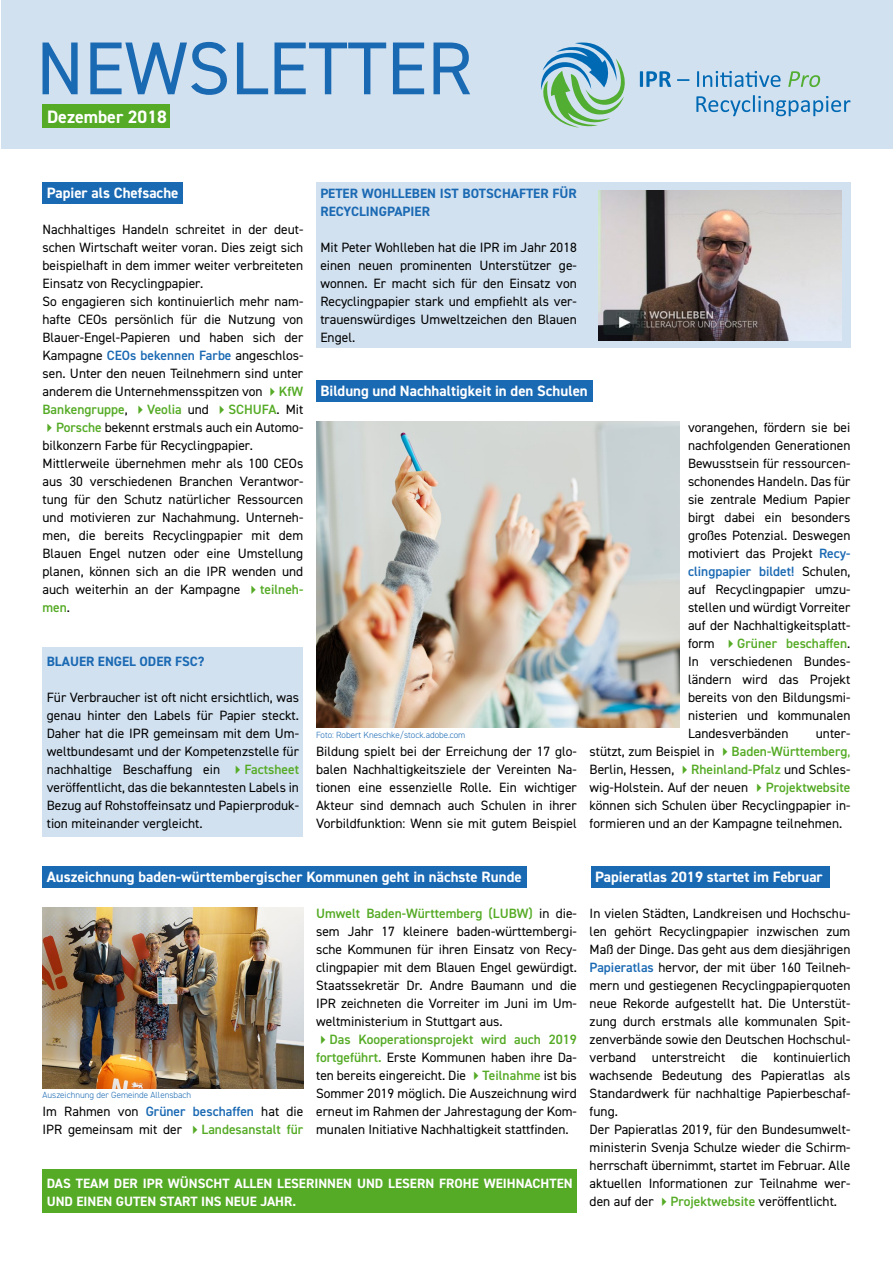
<style>
.page{position:relative;width:893px;height:1263px;background:#fff}
.page>*{position:absolute;margin:0;border:0;box-sizing:border-box;transform-origin:0 0}
.t1{font:75px "DIN2014";color:#1a69b3}
.t2{font:700 18px "DIN2014";color:#fff}
.t3{font:700 15px "DIN2014";color:#fff}
.t4{font:13.5px/18px "DIN2014";color:#000;text-align:justify}
.t5{font:700 13.5px/18px "DIN2014";color:#fff}
.t6{font:700 13.5px/18px "DIN2014";color:#1a69b3}
.t7{font:300 9px "DIN2014";color:#1a69b3}
.s1{font-weight:600;color:#1a69b3}
.s2{color:#55ab26}
.s3{font-weight:600;color:#55ab26}
</style>
<div class="page">
<div style="left:316px;top:182px;width:534px;height:166px;background:#d2e1f0"></div>
<div style="left:1px;top:1px;width:891px;height:148px;background:#d2e1f0"></div>
<svg style="left:788px;top:71px;width:32px;height:16px"></svg>
<svg style="left:640px;top:71px;width:141px;height:16px"></svg>
<svg style="left:540px;top:43px;width:85px;height:85px"></svg>
<svg style="left:696px;top:95px;width:154px;height:21px"></svg>
<div style="left:43px;top:104px;width:127px;height:24px;background:#55ab26"></div>
<div style="left:43px;top:182px;width:140px;height:21px;background:#1a69b3"></div>
<div style="left:316px;top:380px;width:276px;height:21px;background:#1a69b3"></div>
<img style="left:599px;top:191px;width:242px;height:150px">
<div style="left:43px;top:866px;width:484px;height:22px;background:#1a69b3"></div>
<div style="left:591px;top:866px;width:238px;height:22px;background:#1a69b3"></div>
<img style="left:316px;top:421px;width:363px;height:306px">
<div style="left:43px;top:647px;width:260px;height:189px;background:#d2e1f0"></div>
<img style="left:43px;top:908px;width:260px;height:181px">
<div style="left:43px;top:1169px;width:534px;height:43px;background:#55ab26"></div>
<h1 class="t1" style="left:36px;top:22px;width:438px">NEWSLETTER</h1>
<h2 class="t2" style="left:47px;top:105px;width:121px">Dezember 2018</h2>
<p class="t3" style="left:47px;top:183px;width:133px">Papier als Chefsache</p>
<p class="t4" style="left:43px;top:220px;width:262px;text-align:left">Nachhaltiges Handeln schreitet in der deut&shy;schen Wirtschaft weiter voran. Dies zeigt sich beispielhaft in dem immer weiter verbreiteten Einsatz von Recyclingpapier.<br>So engagieren sich kontinuierlich mehr nam&shy;hafte CEOs persönlich für die Nutzung von Blauer-Engel-Papieren und haben sich der Kampagne <span class="s1">CEOs bekennen Farbe</span> angeschlos&shy;sen. Unter den neuen Teilnehmern sind unter anderem die Unternehmensspitzen von <span class="s2">✔</span><span class="s3">KfW Bankengruppe</span>, <span class="s2">✔</span><span class="s3">Veolia</span> und <span class="s2">✔</span><span class="s3">SCHUFA</span>. Mit</p>
<p class="t4" style="left:43px;top:418px;width:262px;text-align:left"><span class="s2">✔</span><span class="s3">Porsche</span> bekennt erstmals auch ein Automo&shy;bilkonzern Farbe für Recyclingpapier.<br>Mittlerweile übernehmen mehr als 100 CEOs aus 30 verschiedenen Branchen Verantwor&shy;tung für den Schutz natürlicher Ressourcen und motivieren zur Nachahmung. Unterneh&shy;men, die bereits Recyclingpapier mit dem Blauen Engel nutzen oder eine Umstellung planen, können sich an die IPR wenden und auch weiterhin an der Kampagne <span class="s2">✔</span><span class="s3">teilneh&shy;men</span>.</p>
<p class="t6" style="left:47px;top:652px;width:159px">BLAUER ENGEL ODER FSC?</p>
<p class="t4" style="left:47px;top:688px;width:254px">Für Verbraucher ist oft nicht ersichtlich, was genau hinter den Labels für Papier steckt.<br>Daher hat die IPR gemeinsam mit dem Um&shy;weltbundesamt und der Kompetenzstelle für nachhaltige Beschaffung ein <span class="s2">✔</span><span class="s3">Factsheet </span>veröffentlicht, das die bekanntesten Labels in Bezug auf Rohstoffeinsatz und Papierproduk&shy;tion miteinander vergleicht.</p>
<p class="t6" style="left:320px;top:184px;width:258px">PETER WOHLLEBEN IST BOTSCHAFTER FÜR<br>RECYCLINGPAPIER</p>
<p class="t4" style="left:320px;top:238px;width:258px">Mit Peter Wohlleben hat die IPR im Jahr 2018 einen neuen prominenten Unterstützer ge&shy;wonnen. Er macht sich für den Einsatz von Recyclingpapier stark und empfiehlt als ver&shy;trauenswürdiges Umweltzeichen den Blauen Engel.</p>
<p class="t3" style="left:320px;top:381px;width:269px">Bildung und Nachhaltigkeit in den Schulen</p>
<p class="t7" style="left:316px;top:729px;width:151px">Foto: Robert Kneschke/stock.adobe.com</p>
<p class="t4" style="left:316px;top:742px;width:262px">Bildung spielt bei der Erreichung der 17 glo&shy;balen Nachhaltigkeitsziele der Vereinten Na&shy;tionen eine essenzielle Rolle. Ein wichtiger Akteur sind demnach auch Schulen in ihrer Vorbildfunktion: Wenn sie mit gutem Beispiel</p>
<p class="t4" style="left:688px;top:418px;width:164px">vorangehen, fördern sie bei nachfolgenden Generationen Bewusstsein für ressourcen&shy;schonendes Handeln. Das für sie zentrale Medium Papier birgt dabei ein besonders großes Potenzial. Deswegen motiviert das Projekt <span class="s1">Recy&shy;clingpapier bildet!</span> Schulen, auf Recyclingpapier umzu&shy;stellen und würdigt Vorreiter auf der Nachhaltigkeitsplatt&shy;form <span class="s2">✔</span><span class="s3">Grüner beschaffen</span>.<br>In verschiedenen Bundes&shy;ländern wird das Projekt bereits von den Bildungsmi&shy;nisterien und kommunalen Landesverbänden</p>
<p class="t4" style="left:590px;top:724px;width:262px;text-indent:226px">unter&shy;stützt, zum Beispiel in <span class="s2">✔</span><span class="s3">Baden-Württemberg</span><span class="s2">, </span>Berlin, Hessen, <span class="s2">✔</span><span class="s3">Rheinland-Pfalz</span> und Schles&shy;wig-Holstein. Auf der neuen <span class="s2">✔</span><span class="s3">Projektwebsite </span>können sich Schulen über Recyclingpapier in&shy;formieren und an der Kampagne teilnehmen.</p>
<p class="t3" style="left:47px;top:867px;width:476px">Auszeichnung baden-württembergischer Kommunen geht in nächste Runde</p>
<p class="t7" style="left:43px;top:1089px;width:150px">Auszeichnung der Gemeinde Allensbach</p>
<p class="t4" style="left:43px;top:1102px;width:262px">Im Rahmen von <span class="s1">Grüner beschaffen</span> hat die<br>IPR gemeinsam mit der <span class="s2">✔</span><span class="s3">Landesanstalt für</span></p>
<p class="t4" style="left:316px;top:904px;width:262px"><span class="s3">Umwelt Baden-Württemberg (LUBW)</span> in die&shy;sem Jahr 17 kleinere baden-württembergi&shy;sche Kommunen für ihren Einsatz von Recy&shy;clingpapier mit dem Blauen Engel gewürdigt.<br>Staatssekretär Dr. Andre Baumann und die IPR zeichneten die Vorreiter im Juni im Um&shy;weltministerium in Stuttgart aus.</p>
<p class="t4" style="left:316px;top:1030px;width:262px"><span class="s2">✔</span><span class="s3">Das Kooperationsprojekt wird auch 2019 fortgeführt.</span> Erste Kommunen haben ihre Da&shy;ten bereits eingereicht. Die <span class="s2">✔</span><span class="s3">Teilnahme</span> ist bis Sommer 2019 möglich. Die Auszeichnung wird erneut im Rahmen der Jahrestagung der Kom&shy;munalen Initiative Nachhaltigkeit stattfinden.</p>
<p class="t5" style="left:47px;top:1174px;width:527px">DAS TEAM DER IPR WÜNSCHT ALLEN LESERINNEN UND LESERN FROHE WEIHNACHTEN<br>UND EINEN GUTEN START INS NEUE JAHR.</p>
<p class="t3" style="left:595px;top:867px;width:229px">Papieratlas 2019 startet im Februar</p>
<p class="t4" style="left:590px;top:904px;width:262px;text-align:left">In vielen Städten, Landkreisen und Hochschu&shy;len gehört Recyclingpapier inzwischen zum Maß der Dinge. Das geht aus dem diesjährigen <span class="s1">Papieratlas</span> hervor, der mit über 160 Teilneh&shy;mern und gestiegenen Recyclingpapierquoten neue Rekorde aufgestellt hat. Die Unterstüt&shy;zung durch erstmals alle kommunalen Spit&shy;zenverbände sowie den Deutschen Hochschul&shy;verband unterstreicht die kontinuierlich wachsende Bedeutung des Papieratlas als Standardwerk für nachhaltige Papierbeschaf&shy;fung.<br>Der Papieratlas 2019, für den Bundesumwelt&shy;ministerin Svenja Schulze wieder die Schirm&shy;herrschaft übernimmt, startet im Februar. Alle aktuellen Informationen zur Teilnahme wer&shy;den auf der <span class="s2">✔</span><span class="s3">Projektwebsite</span> veröffentlicht.</p>
</div>
